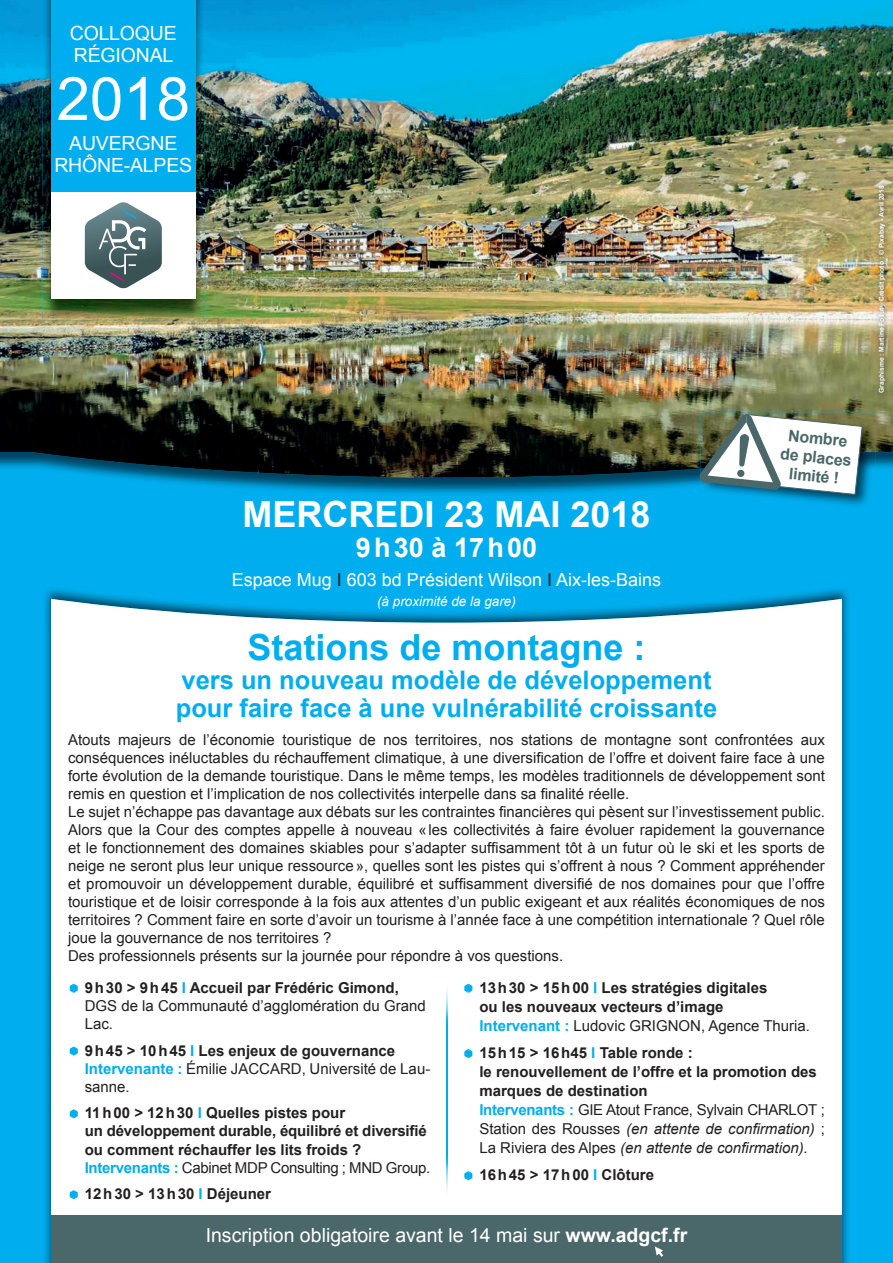
<style>
.page{position:relative;width:893px;height:1263px;background:#00aeef}
.page>*{position:absolute;margin:0;border:0;box-sizing:border-box;transform-origin:0 0}
.t1{font:60px "Arial";color:#fff}
.t2{font:700 36px "Arial";color:#00aeef}
.t3{font:700 36px "Arial";color:#fff}
.t4{font:700 27px "Arial";color:#fff}
.t5{font:700 25.5px/28.5px "Arial";color:#00aeef}
.t6{font:19.5px/22.5px "Arial";color:#fff;text-align:center}
.t7{font:18px "Arial";color:#fff}
.t8{font:700 15.9px/18.9px "Arial";color:#4a6769;text-align:center}
.t9{font:15px/18px "Arial";color:#231f20}
.t10{font:700 15px/18.9px "Arial";color:#231f20}
.t11{font:italic 13.5px "Arial";color:#fff}
.t12{font:700 6.75px "Arial";color:#fff}
.s1{color:#231f20}
.s2{font-weight:700}
.s3{font-weight:700;color:#00aeef}
.s4{color:#00aeef}
.s5{font-weight:400}
.s6{font-weight:400;font-style:italic}
</style>
<div class="page">
<img style="left:0;top:0;width:893px;height:478px">
<img style="left:45px;top:589px;width:804px;height:49px">
<img style="left:45px;top:638px;width:6px;height:625px">
<img style="left:842px;top:638px;width:7px;height:625px">
<div style="left:51px;top:599px;width:791px;height:616px;background:#fff"></div>
<img style="left:43px;top:0;width:161px;height:197px">
<div style="left:51px;top:0;width:145px;height:192px;background:#00aeef"></div>
<img style="left:43px;top:213px;width:161px;height:107px">
<img style="left:43px;top:197px;width:161px;height:16px">
<div style="left:51px;top:192px;width:145px;height:107px;background:#fff"></div>
<img style="left:874px;top:181px;width:16px;height:216px">
<img style="left:447px;top:982px;width:1px;height:216px">
<svg style="left:85px;top:202px;width:77px;height:87px"></svg>
<img style="left:740px;top:469px;width:136px;height:37px">
<img style="left:700px;top:412px;width:176px;height:57px">
<svg style="left:699px;top:414px;width:163px;height:81px;background:#b1c2c0"></svg>
<div style="left:51px;top:1215px;width:791px;height:48px;background:#4a6769"></div>
<svg style="left:70px;top:984px;width:8px;height:9px"></svg>
<svg style="left:70px;top:1046px;width:8px;height:9px"></svg>
<svg style="left:70px;top:1109px;width:8px;height:9px"></svg>
<svg style="left:70px;top:1190px;width:8px;height:9px"></svg>
<svg style="left:464px;top:984px;width:8px;height:9px"></svg>
<svg style="left:464px;top:1049px;width:8px;height:9px"></svg>
<svg style="left:464px;top:1171px;width:8px;height:9px"></svg>
<svg style="left:655px;top:1246px;width:8px;height:11px"></svg>
<h3 class="t6" style="left:70px;top:22px;width:108px;text-align:left">COLLOQUE<br>RÉGIONAL</h3>
<h1 class="t1" style="left:57px;top:60px;width:135px">2018</h1>
<h3 class="t6" style="left:54px;top:132px;width:139px">AUVERGNE<br>RHÔNE-ALPES</h3>
<h2 class="t3" style="left:242px;top:490px;width:410px">MERCREDI 23 MAI 2018</h2>
<h3 class="t4" style="left:356px;top:530px;width:183px">9 h 30 à 17 h 00</h3>
<p class="t7" style="left:232px;top:568px;width:431px">Espace Mug <span class="s1">I</span> 603 bd Président Wilson <span class="s1">I</span> Aix-les-Bains</p>
<p class="t11" style="left:377px;top:592px;width:140px">(à proximité de la gare)</p>
<h2 class="t2" style="left:247px;top:624px;width:400px">Stations de montagne :</h2>
<h3 class="t5" style="left:176px;top:666px;width:543px">vers un nouveau modèle de développement pour faire face à une vulnérabilité croissante</h3>
<p class="t8" style="left:783px;top:426px;width:73px;rotate:6deg">Nombre de places limité !</p>
<p class="t9" style="left:68px;top:731px;width:758px">Atouts majeurs de l’économie touristique de nos territoires, nos stations de montagne sont confrontées aux conséquences inéluctables du réchauffement climatique, à une diversification de l’offre et doivent faire face à une forte évolution de la demande touristique. Dans le même temps, les modèles traditionnels de développement sont remis en question et l’implication de nos collectivités interpelle dans sa finalité réelle.<br>Le sujet n’échappe pas davantage aux débats sur les contraintes financières qui pèsent sur l’investissement public.<br>Alors que la Cour des comptes appelle à nouveau « les collectivités à faire évoluer rapidement la gouvernance et le fonctionnement des domaines skiables pour s’adapter suffisamment tôt à un futur où le ski et les sports de neige ne seront plus leur unique ressource », quelles sont les pistes qui s’offrent à nous ? Comment appréhender et promouvoir un développement durable, équilibré et suffisamment diversifié de nos domaines pour que l’offre touristique et de loisir corresponde à la fois aux attentes d’un public exigeant et aux réalités économiques de nos territoires ? Comment faire en sorte d’avoir un tourisme à l’année face à une compétition internationale ? Quel rôle joue la gouvernance de nos territoires ?<br>Des professionnels présents sur la journée pour répondre à vos questions.</p>
<p class="t9" style="left:85px;top:979px;width:342px"><span class="s2">9 h 30 &gt; 9 h 45</span> <span class="s3">I</span> <span class="s2">Accueil par Frédéric Gimond,<br></span>DGS de la Communauté d’agglomération du Grand<br>Lac.</p>
<p class="t9" style="left:85px;top:1041px;width:347px"><span class="s2">9 h 45 &gt; 10 h 45</span> <span class="s3">I</span> <span class="s2">Les enjeux de gouvernance<br></span><span class="s3">Intervenante :</span> Émilie JACCARD, Université de Lau&shy;sanne.</p>
<p class="t10" style="left:85px;top:1104px;width:347px;line-height:18.1px">11 h 00 &gt; 12 h 30 <span class="s4">I</span> Quelles pistes pour<br>un développement durable, équilibré et diversifié ou comment réchauffer les lits froids ?<br><span class="s4">Intervenants :</span> <span class="s5">Cabinet MDP Consulting ; MND Group.</span></p>
<p class="t10" style="left:85px;top:1185px;width:188px">12 h 30 &gt; 13 h 30 <span class="s4">I</span> Déjeuner</p>
<p class="t10" style="left:479px;top:978px;width:332px">13 h 30 &gt; 15 h 00 <span class="s4">I</span> Les stratégies digitales<br>ou les nouveaux vecteurs d’image<br><span class="s4">Intervenant :</span> <span class="s5">Ludovic GRIGNON, Agence Thuria.</span></p>
<p class="t10" style="left:479px;top:1044px;width:347px">15 h 15 &gt; 16 h45 <span class="s4">I</span> Table ronde :<br>le renouvellement de l’offre et la promotion des marques de destination<br><span class="s4">Intervenants :</span> <span class="s5">GIE Atout France, Sylvain CHARLOT ; Station des Rousses</span> <span class="s6">(en attente de confirmation)</span> <span class="s5">; La Riviera des Alpes</span> <span class="s6">(en attente de confirmation).</span></p>
<p class="t10" style="left:479px;top:1166px;width:176px">16 h 45 &gt; 17 h 00 <span class="s4">I</span> Clôture</p>
<h3 class="t6" style="left:206px;top:1224px;width:483px">Inscription obligatoire avant le 14 mai sur <span class="s2">www.adgcf.fr</span></h3>
<p class="t12" style="left:877px;top:393px;width:209px;rotate:-90deg">Graphisme : Martine Follut - Crédit photo : © Pixabay - Avril 2018</p>
</div>
